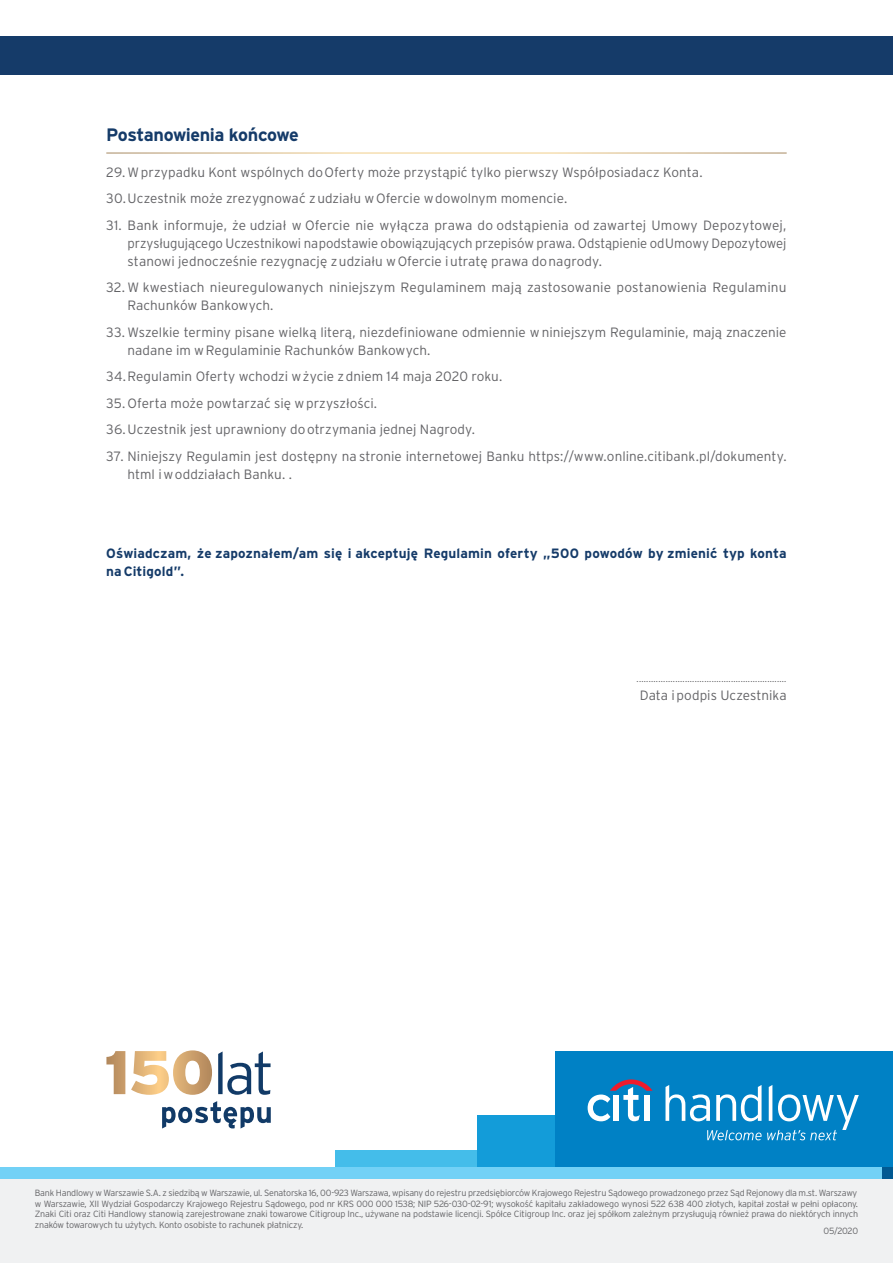
<style>
.page{position:relative;width:893px;height:1263px;background:#fff}
.page>*{position:absolute;margin:0;border:0;box-sizing:border-box;transform-origin:0 0}
.t1{font:700 18px "Interstate Pl";letter-spacing:-.03em;color:#153b69}
.t2{font:300 13.5px/18px "Interstate Pl";letter-spacing:.005em;color:#636366}
.t3{font:700 13.5px/18px "Interstate Pl";letter-spacing:.01em;color:#153b69}
.t4{font:300 9px/10.5px "Interstate Pl";letter-spacing:-.02em;color:#636366;text-align:justify}
</style>
<div class="page">
<div style="left:0;top:37px;width:893px;height:38px;background:#153b69"></div>
<div style="left:0;top:1178px;width:893px;height:85px;background:#f0f1f2"></div>
<div style="left:336px;top:1150px;width:141px;height:17px;background:#44bdea"></div>
<div style="left:477px;top:1115px;width:78px;height:52px;background:#139cd9"></div>
<div style="left:881px;top:1167px;width:12px;height:12px;background:#015992"></div>
<div style="left:0;top:1167px;width:881px;height:12px;background:#72d1f6"></div>
<div style="left:555px;top:1051px;width:338px;height:116px;background:#0081c5"></div>
<svg style="left:665px;top:1085px;width:194px;height:55px"></svg>
<svg style="left:588px;top:1079px;width:64px;height:42px"></svg>
<div style="left:644px;top:1095px;width:5px;height:26px;background:#fff"></div>
<svg style="left:106px;top:1051px;width:19px;height:43px"></svg>
<svg style="left:131px;top:1050px;width:81px;height:45px"></svg>
<svg style="left:218px;top:1051px;width:53px;height:44px"></svg>
<svg style="left:162px;top:1101px;width:109px;height:28px"></svg>
<h1 class="t1" style="left:106px;top:124px;width:194px">Postanowienia końcowe</h1>
<p class="t2" style="left:106px;top:159px;width:598px;line-height:26.5px">29. W przypadku Kont wspólnych do Oferty może przystąpić tylko pierwszy Współposiadacz Konta.<br>30.Uczestnik może zrezygnować z udziału w Ofercie w dowolnym momencie.</p>
<p class="t2" style="left:128px;top:216px;width:660px;text-align:justify;text-indent:-21px">31. Bank informuje, że udział w Ofercie nie wyłącza prawa do odstąpienia od zawartej Umowy Depozytowej, przysługującego Uczestnikowi na podstawie obowiązujących przepisów prawa. Odstąpienie od Umowy Depozytowej stanowi jednocześnie rezygnację z udziału w Ofercie i utratę prawa do nagrody.</p>
<p class="t2" style="left:128px;top:278px;width:660px;text-indent:-21px">32. W kwestiach nieuregulowanych niniejszym Regulaminem mają zastosowanie postanowienia Regulaminu<br>Rachunków Bankowych.</p>
<p class="t2" style="left:128px;top:323px;width:660px;text-indent:-21px">33. Wszelkie terminy pisane wielką literą, niezdefiniowane odmiennie w niniejszym Regulaminie, mają znaczenie nadane im w Regulaminie Rachunków Bankowych.</p>
<p class="t2" style="left:106px;top:367px;width:398px">34.Regulamin Oferty wchodzi w życie z dniem 14 maja 2020 roku.</p>
<p class="t2" style="left:106px;top:390px;width:370px;line-height:26.5px">35. Oferta może powtarzać się w przyszłości.<br>36.Uczestnik jest uprawniony do otrzymania jednej Nagrody.</p>
<p class="t2" style="left:128px;top:447px;width:661px;text-indent:-21px">37. Niniejszy Regulamin jest dostępny na stronie internetowej Banku https://www.online.citibank.pl/dokumenty. html i w oddziałach Banku. .</p>
<p class="t3" style="left:106px;top:544px;width:682px">Oświadczam, że zapoznałem/am się i akceptuję Regulamin oferty „500 powodów by zmienić typ konta na Citigold”.</p>
<p class="t4" style="left:637px;top:674px;width:151px">..............................................................</p>
<p class="t2" style="left:640px;top:686px;width:148px">Data i podpis Uczestnika</p>
<p class="t4" style="left:35px;top:1187px;width:825px">Bank Handlowy w Warszawie S.A. z siedzibą w Warszawie, ul. Senatorska 16, 00-923 Warszawa, wpisany do rejestru przedsiębiorców Krajowego Rejestru Sądowego prowadzonego przez Sąd Rejonowy dla m.st. Warszawy w Warszawie, XII Wydział Gospodarczy Krajowego Rejestru Sądowego, pod nr KRS 000 000 1538; NIP 526-030-02-91; wysokość kapitału zakładowego wynosi 522 638 400 złotych, kapitał został w pełni opłacony.<br>Znaki Citi oraz Citi Handlowy stanowią zarejestrowane znaki towarowe Citigroup Inc., używane na podstawie licencji. Spółce Citigroup Inc. oraz jej spółkom zależnym przysługują również prawa do niektórych innych znaków towarowych tu użytych. Konto osobiste to rachunek płatniczy.</p>
<p class="t4" style="left:823px;top:1226px;width:36px">05/2020</p>
</div>
